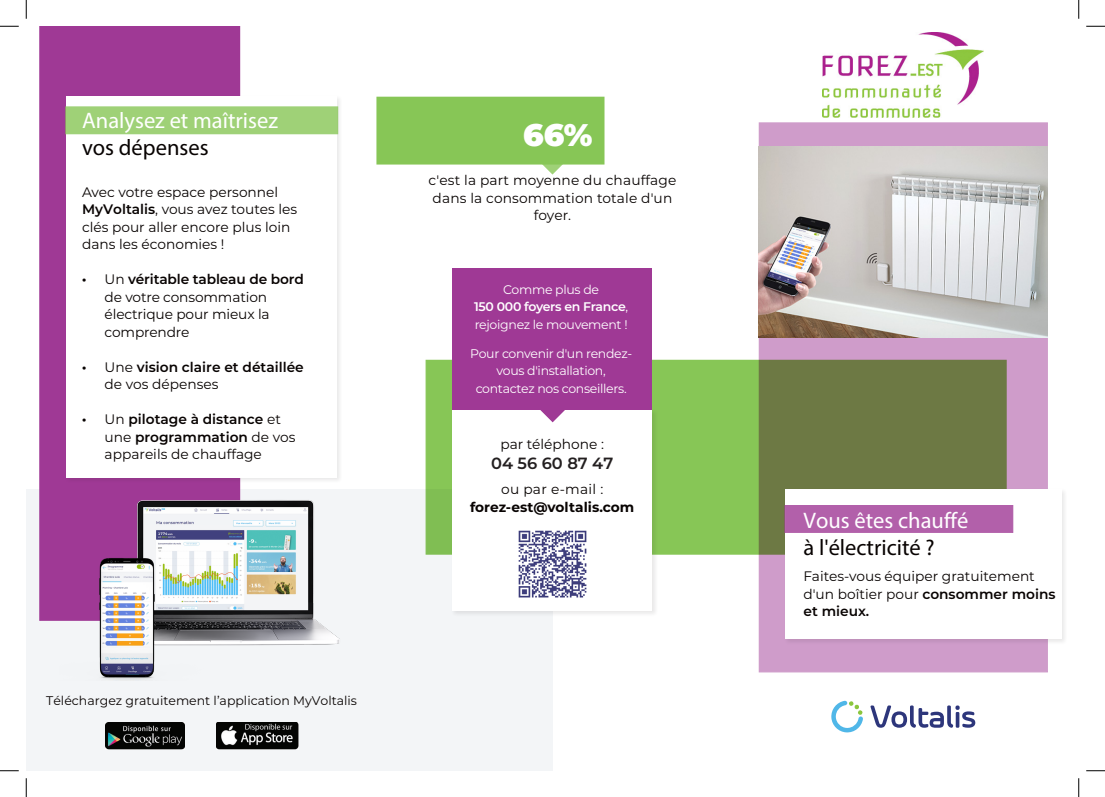
<style>
.page{position:relative;width:1105px;height:797px;background:#fff}
.page>*{position:absolute;margin:0;border:0;box-sizing:border-box;transform-origin:0 0}
.t1{font:900 31.25px "Montserrat";color:#fff}
.t2{font:22.5px/27.5px "Myriad Pro";color:#fff}
.t3{font:22.5px "Myriad Pro";color:#080302}
.mentions{font:600 16.25px "Montserrat";color:#231f20}
.t4{font:13.75px/17.5px "Montserrat";color:#080302}
.t5{font:600 13.75px/17.5px "Montserrat";color:#080302}
.t6{font:700 13.75px "Montserrat";color:#080302}
.t7{font:13.75px "Montserrat";letter-spacing:.02em;color:#080302}
.t8{font:12.5px/17.5px "Montserrat";letter-spacing:-.025em;color:#fff}
.t9{font:12.5px "Montserrat";color:#080302}
.s1{color:#080302}
.s2{font-weight:600}
.s3{font-family:"Myriad Pro";font-size:15px}
.s4{font-family:"Myriad Pro";font-weight:400;font-size:15px}
.s5{font-weight:400}
</style>
<div class="page">
<div style="left:26px;top:489px;width:526px;height:281px;background:#f3f5f7"></div>
<div style="left:759px;top:122px;width:289px;height:550px;background:#cf9cca"></div>
<div style="left:39px;top:26px;width:201px;height:595px;background:#9f3995"></div>
<div style="left:64px;top:95px;width:279px;height:389px;background:#231f20;opacity:.1"></div>
<div style="left:66px;top:96px;width:271px;height:381px;background:#fff"></div>
<svg style="left:426px;top:360px;width:581px;height:194px;background:#77994b"></svg>
<div style="left:451px;top:408px;width:207px;height:209px;background:#231f20;opacity:.1"></div>
<div style="left:452px;top:410px;width:200px;height:201px;background:#fff"></div>
<div style="left:65px;top:106px;width:273px;height:28px;background:#9fd177;border:1px solid #87c656"></div>
<div style="left:452px;top:268px;width:200px;height:142px;background:#9f3995"></div>
<svg style="left:540px;top:410px;width:25px;height:13px"></svg>
<div style="left:784px;top:487px;width:284px;height:158px;background:#231f20;opacity:.1"></div>
<div style="left:785px;top:489px;width:277px;height:149px;background:#fff"></div>
<div style="left:784px;top:505px;width:229px;height:28px;background:#b260aa"></div>
<img style="left:105px;top:722px;width:79px;height:27px">
<img style="left:216px;top:722px;width:82px;height:27px">
<svg style="left:870px;top:705px;width:105px;height:22px"></svg>
<svg style="left:831px;top:700px;width:32px;height:32px"></svg>
<div style="left:377px;top:97px;width:227px;height:67px;background:#87c656"></div>
<svg style="left:538px;top:164px;width:28px;height:11px"></svg>
<img style="left:758px;top:146px;width:289px;height:191px">
<img style="left:60px;top:491px;width:280px;height:189px">
<img style="left:822px;top:32px;width:161px;height:86px">
<img style="left:518px;top:530px;width:69px;height:68px">
<svg style="left:0;top:25px;width:19px;height:2px"></svg>
<svg style="left:1086px;top:25px;width:19px;height:2px"></svg>
<svg style="left:0;top:770px;width:19px;height:1px"></svg>
<svg style="left:1086px;top:770px;width:19px;height:1px"></svg>
<svg style="left:25px;top:0;width:2px;height:19px"></svg>
<svg style="left:25px;top:778px;width:2px;height:19px"></svg>
<svg style="left:1078px;top:0;width:1px;height:19px"></svg>
<svg style="left:1078px;top:778px;width:1px;height:19px"></svg>
<p class="t2" style="left:82px;top:106px;width:197px">Analysez et maîtrisez <span class="s1">vos dépenses</span></p>
<p class="t4" style="left:82px;top:183px;width:217px">Avec votre espace personnel<br><span class="s2">MyVoltalis</span>, vous avez toutes les clés pour aller encore plus loin dans les économies !</p>
<p class="t4" style="left:105px;top:270px;width:201px;text-indent:-22px"><span class="s3">•</span> Un <span class="s2">véritable tableau de bord </span>de votre consommation électrique pour mieux la comprendre</p>
<p class="t5" style="left:105px;top:357px;width:201px;text-indent:-22px"><span class="s4">•</span> <span class="s5">Une</span> vision claire et détaillée <span class="s5">de vos dépenses</span></p>
<p class="t4" style="left:105px;top:410px;width:193px;text-indent:-22px"><span class="s3">•</span> Un <span class="s2">pilotage à distance</span> et une <span class="s2">programmation</span> de vos appareils de chauffage</p>
<p class="t9" style="left:46px;top:691px;width:312px">Téléchargez gratuitement l’application MyVoltalis</p>
<p class="t1" style="left:523px;top:111px;width:71px">66%</p>
<p class="t4" style="left:429px;top:171px;width:249px;text-align:center">c'est la part moyenne du chauffage dans la consommation totale d'un foyer.</p>
<p class="t8" style="left:503px;top:280px;width:97px">Comme plus de</p>
<p class="t8" style="left:474px;top:298px;width:155px"><span class="s2">150 000 foyers en France</span>, rejoignez le mouvement !</p>
<p class="t8" style="left:470px;top:344px;width:163px;text-align:center">Pour convenir d'un rendez&shy;vous d'installation,</p>
<p class="t8" style="left:476px;top:379px;width:152px">contactez nos conseillers.</p>
<p class="t4" style="left:500px;top:435px;width:105px">par téléphone :</p>
<p class="mentions" style="left:491px;top:452px;width:124px">04 56 60 87 47</p>
<p class="t7" style="left:501px;top:480px;width:104px">ou par e-mail :</p>
<p class="t6" style="left:470px;top:497px;width:166px">forez-est@voltalis.com</p>
<p class="t2" style="left:803px;top:506px;width:166px">Vous êtes chauffé</p>
<p class="t3" style="left:803px;top:533px;width:133px">à l'électricité ?</p>
<p class="t4" style="left:803px;top:567px;width:254px">Faites-vous équiper gratuitement d'un boîtier pour <span class="s2">consommer moins</span></p>
<p class="t5" style="left:803px;top:602px;width:67px">et mieux.</p>
</div>
